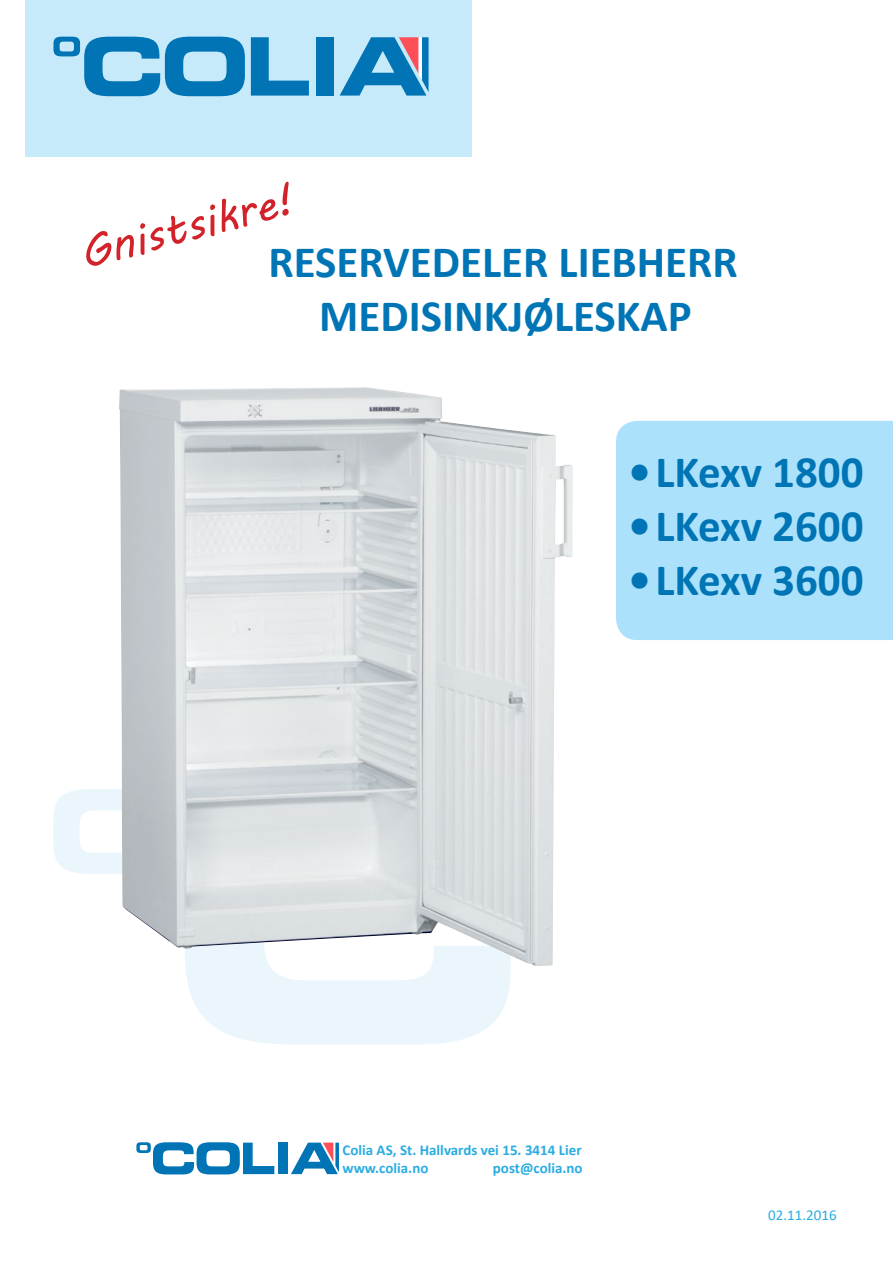
<style>
.page{position:relative;width:893px;height:1263px;background:#fff}
.page>*{position:absolute;margin:0;border:0;box-sizing:border-box;transform-origin:0 0}
.t1{font:700 45px/54px "Calibri";color:#0075b5;text-align:center}
.t2{font:45px "MV Boli";color:#d2232a}
.t3{font:700 15px/18px "Calibri";color:#2cace2}
.t4{font:15px "Calibri";color:#2cace2}
</style>
<div class="page">
<div style="left:25px;top:0;width:446px;height:157px;background:#c7eafb"></div>
<div style="left:616px;top:421px;width:277px;height:219px;background:#abe1fa"></div>
<svg style="left:54px;top:37px;width:191px;height:59px"></svg>
<svg style="left:251px;top:37px;width:58px;height:59px"></svg>
<div style="left:316px;top:37px;width:17px;height:59px;background:#0074b4"></div>
<svg style="left:340px;top:37px;width:89px;height:59px"></svg>
<svg style="left:136px;top:1142px;width:138px;height:32px"></svg>
<div style="left:278px;top:1142px;width:10px;height:32px;background:#0074b4"></div>
<svg style="left:291px;top:1142px;width:48px;height:32px"></svg>
<svg style="left:185px;top:966px;width:326px;height:78px;fill:#eaf6fc"></svg>
<svg style="left:53px;top:789px;width:66px;height:85px"></svg>
<img style="left:119px;top:387px;width:454px;height:579px">
<p class="t2" style="left:72px;top:225px;width:220px;rotate:-15deg">Gnistsikre!</p>
<p class="t1" style="left:268px;top:234px;width:471px">RESERVEDELER LIEBHERR<br>MEDISINKJØLESKAP</p>
<p class="t1" style="left:628px;top:444px;width:237px">•LKexv 1800</p>
<p class="t1" style="left:628px;top:498px;width:237px">•LKexv 2600</p>
<p class="t1" style="left:628px;top:552px;width:237px">•LKexv 3600</p>
<p class="t3" style="left:342px;top:1141px;width:241px">Colia AS, St. Hallvards vei 15. 3414 Lier www.colia.no</p>
<p class="t3" style="left:493px;top:1159px;width:91px">post@colia.no</p>
<p class="t4" style="left:768px;top:1205px;width:70px">02.11.2016</p>
</div>
